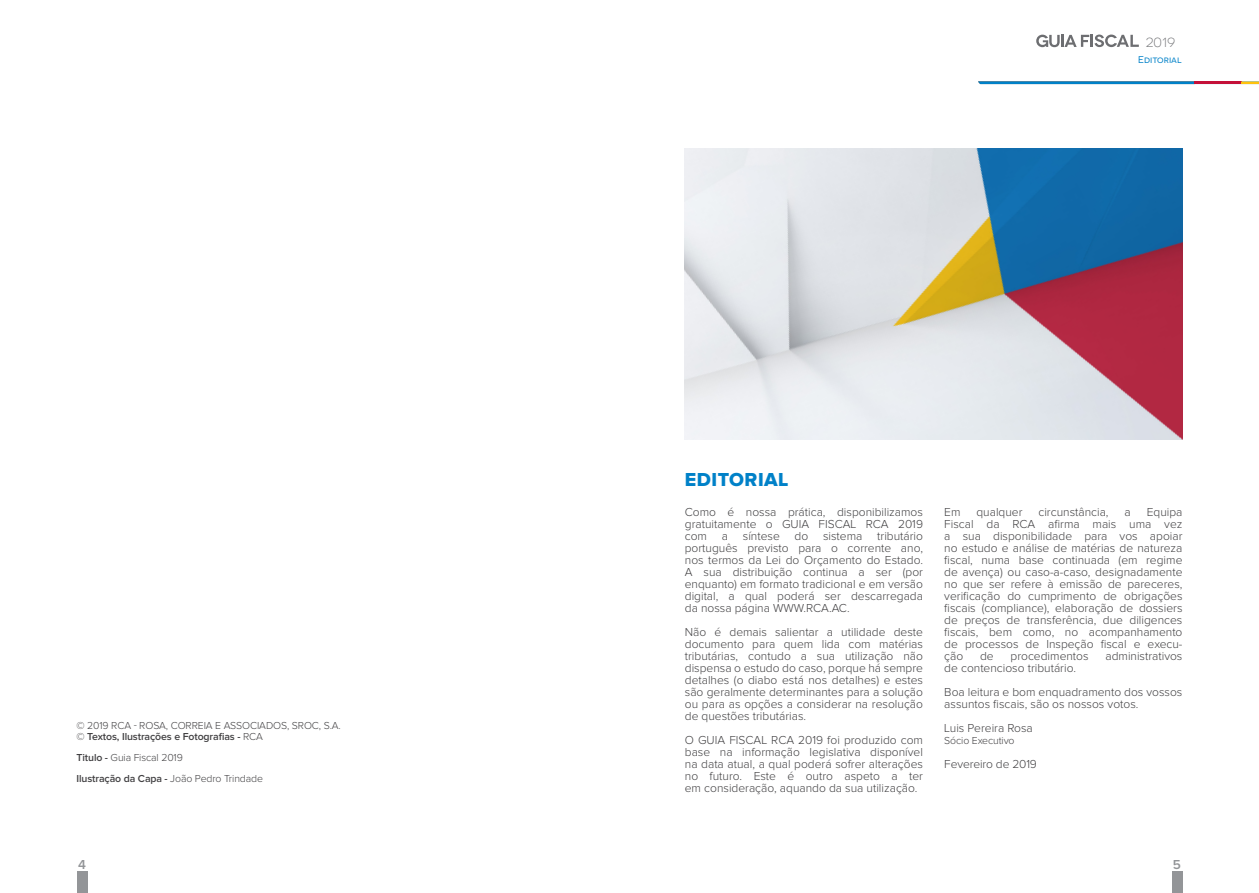
<style>
.page{position:relative;width:1259px;height:893px;background:#fff}
.page>*{position:absolute;margin:0;border:0;box-sizing:border-box;transform-origin:0 0}
.t1{font:19.5px "Proxima Nova Extrabld";letter-spacing:.025em;color:#0081c8}
.t2{font:300 16.5px "Novecentosanswide";color:#6d6e71}
.t3{font:600 13.5px "Proxima Nova";color:#939598}
.t4{font:300 12px/12px "Proxima Nova";color:#414042;text-align:justify}
.t5{font:300 10.5px/10.5px "Proxima Nova";letter-spacing:-.01em;color:#414042}
.t6{font:9.75px "Novecentosanswide";color:#0081c8}
.s1{font-weight:600}
</style>
<div class="page">
<svg style="left:978px;top:82px;width:281px;height:2px"></svg>
<svg style="left:1036px;top:35px;width:102px;height:12px"></svg>
<div style="left:1171px;top:872px;width:11px;height:21px;background:#939598"></div>
<img style="left:685px;top:149px;width:497px;height:290px">
<div style="left:77px;top:872px;width:10px;height:21px;background:#939598"></div>
<p class="t5" style="left:77px;top:721px;width:266px">© 2019 RCA - ROSA, CORREIA E ASSOCIADOS, SROC, S.A. © <span class="s1">Textos, Ilustrações e Fotografias -</span> RCA</p>
<p class="t5" style="left:77px;top:747px;width:188px;line-height:21px"><span class="s1">Titulo -</span> Guia Fiscal 2019<br><span class="s1">Ilustração da Capa -</span> João Pedro Trindade</p>
<p class="t3" style="left:78px;top:859px;width:9px">4</p>
<h2 class="t2" style="left:1145px;top:31px;width:31px">2019</h2>
<p class="t6" style="left:1138px;top:54px;width:45px">Editorial</p>
<h1 class="t1" style="left:685px;top:471px;width:105px">EDITORIAL</h1>
<p class="t4" style="left:685px;top:507px;width:240px">Como é nossa prática, disponibilizamos gratuitamente o GUIA FISCAL RCA 2019 com a síntese do sistema tributário português previsto para o corrente ano, nos termos da Lei do Orçamento do Estado.<br>A sua distribuição continua a ser (por enquanto) em formato tradicional e em versão digital, a qual poderá ser descarregada da nossa página WWW.RCA.AC.</p>
<p class="t4" style="left:685px;top:627px;width:240px">Não é demais salientar a utilidade deste documento para quem lida com matérias tributárias, contudo a sua utilização não dispensa o estudo do caso, porque há sempre detalhes (o diabo está nos detalhes) e estes são geralmente determinantes para a solução ou para as opções a considerar na resolução de questões tributárias.</p>
<p class="t4" style="left:685px;top:735px;width:240px">O GUIA FISCAL RCA 2019 foi produzido com base na informação legislativa disponível na data atual, a qual poderá sofrer alterações no futuro. Este é outro aspeto a ter em consideração, aquando da sua utilização.</p>
<p class="t4" style="left:944px;top:507px;width:18px">Em</p>
<p class="t4" style="left:976px;top:507px;width:47px">qualquer</p>
<p class="t4" style="left:1038px;top:507px;width:72px">circunstância,</p>
<p class="t4" style="left:1124px;top:507px;width:8px">a</p>
<p class="t4" style="left:944px;top:507px;width:240px;text-indent:202px">Equipa Fiscal da RCA afirma mais uma vez a sua disponibilidade para vos apoiar no estudo e análise de matérias de natureza fiscal, numa base continuada (em regime de avença) ou caso-a-caso, designadamente no que ser refere à emissão de pareceres, verificação do cumprimento de obrigações fiscais (compliance), elaboração de dossiers de preços de transferência, due diligences fiscais, bem como, no acompanhamento de processos de Inspeção fiscal e execu&shy;ção</p>
<p class="t4" style="left:980px;top:651px;width:15px">de</p>
<p class="t4" style="left:1010px;top:651px;width:80px">procedimentos</p>
<p class="t4" style="left:1105px;top:651px;width:79px">administrativos</p>
<p class="t4" style="left:944px;top:657px;width:240px;line-height:24px">de contencioso tributário.<br>Boa leitura e bom enquadramento dos vossos</p>
<p class="t4" style="left:944px;top:693px;width:196px;line-height:24px">assuntos fiscais, são os nossos votos.<br>Luis Pereira Rosa</p>
<p class="t5" style="left:944px;top:736px;width:72px">Sócio Executivo</p>
<p class="t4" style="left:944px;top:759px;width:94px">Fevereiro de 2019</p>
<p class="t3" style="left:1173px;top:859px;width:10px">5</p>
</div>
